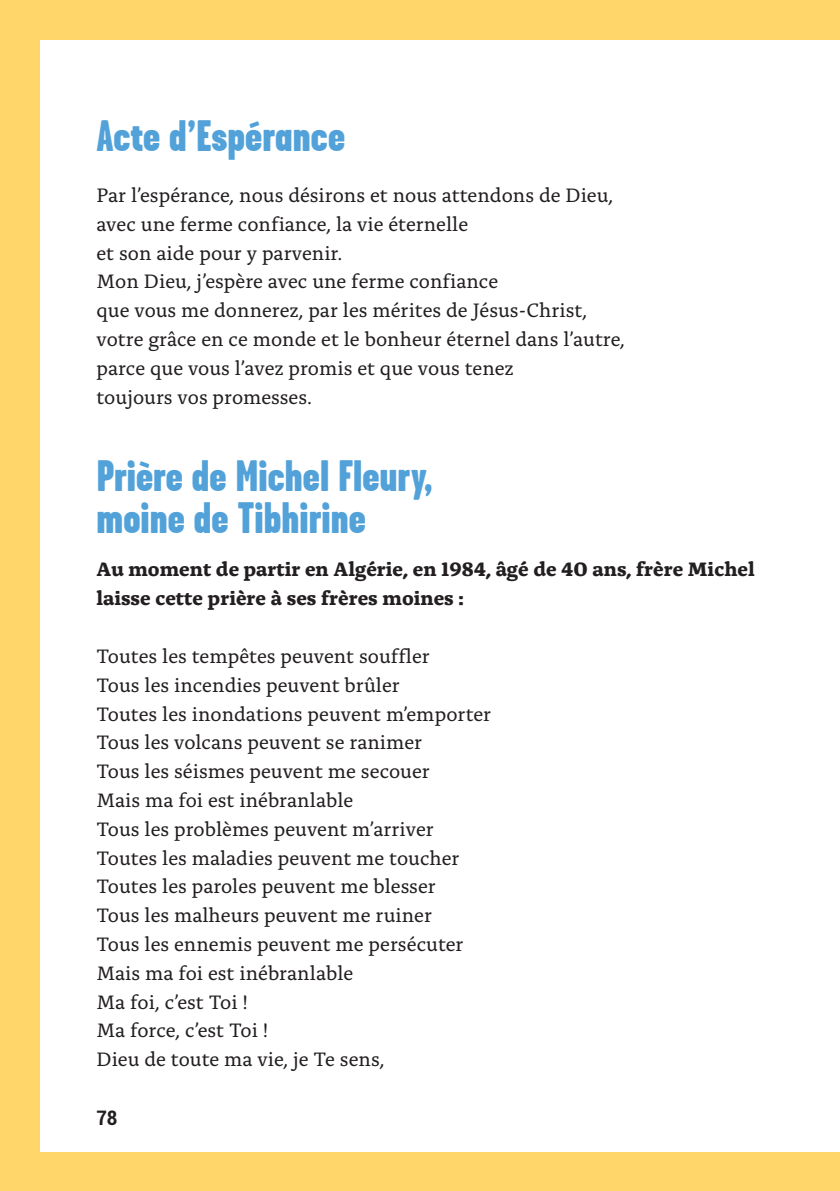
<style>
.page{position:relative;width:840px;height:1191px;background:#fff}
.page>*{position:absolute;margin:0;border:0;box-sizing:border-box;transform-origin:0 0}
.Intertitre_N1{font:900 44px/42px "Garage Gothic";color:#52a2d9}
.texte_courant_sans_espace_après{font:20.4px "Alda OTCEV";color:#231f20}
.texte_courant_sans_espace_après-2{font:700 20.4px/28.8px "Alda OTCEV";color:#231f20}
.t1{font:700 condensed 20px "Roboto";color:#231f20}
</style>
<div class="page">
<div style="left:0;top:0;width:839px;height:40px;background:#fed669"></div>
<div style="left:0;top:1152px;width:839px;height:39px;background:#fed669"></div>
<div style="left:0;top:0;width:40px;height:1191px;background:#fed669"></div>
<p class="Intertitre_N1" style="left:96px;top:114px;width:250px">Acte d’Espérance</p>
<p class="texte_courant_sans_espace_après" style="left:96px;top:180px;width:518px">Par l’espérance, nous désirons et nous attendons de Dieu,</p>
<p class="texte_courant_sans_espace_après" style="left:96px;top:209px;width:373px">avec une ferme confiance, la vie éternelle</p>
<p class="texte_courant_sans_espace_après" style="left:96px;top:238px;width:247px">et son aide pour y parvenir.</p>
<p class="texte_courant_sans_espace_après" style="left:96px;top:266px;width:403px">Mon Dieu, j’espère avec une ferme confiance</p>
<p class="texte_courant_sans_espace_après" style="left:96px;top:295px;width:492px">que vous me donnerez, par les mérites de Jésus-Christ,</p>
<p class="texte_courant_sans_espace_après" style="left:96px;top:324px;width:529px">votre grâce en ce monde et le bonheur éternel dans l’autre,</p>
<p class="texte_courant_sans_espace_après" style="left:96px;top:353px;width:418px">parce que vous l’avez promis et que vous tenez</p>
<p class="texte_courant_sans_espace_après" style="left:96px;top:382px;width:217px">toujours vos promesses.</p>
<p class="Intertitre_N1" style="left:96px;top:454px;width:337px">Prière de Michel Fleury, moine de Tibhirine</p>
<p class="texte_courant_sans_espace_après-2" style="left:96px;top:553px;width:659px">Au moment de partir en Algérie, en 1984, âgé de 40 ans, frère Michel laisse cette prière à ses frères moines :</p>
<p class="texte_courant_sans_espace_après" style="left:96px;top:641px;width:335px">Toutes les tempêtes peuvent souffler</p>
<p class="texte_courant_sans_espace_après" style="left:96px;top:670px;width:305px">Tous les incendies peuvent brûler</p>
<p class="texte_courant_sans_espace_après" style="left:96px;top:698px;width:396px">Toutes les inondations peuvent m’emporter</p>
<p class="texte_courant_sans_espace_après" style="left:96px;top:727px;width:327px">Tous les volcans peuvent se ranimer</p>
<p class="texte_courant_sans_espace_après" style="left:96px;top:756px;width:335px">Tous les séismes peuvent me secouer</p>
<p class="texte_courant_sans_espace_après" style="left:96px;top:785px;width:258px">Mais ma foi est inébranlable</p>
<p class="texte_courant_sans_espace_après" style="left:96px;top:814px;width:339px">Tous les problèmes peuvent m’arriver</p>
<p class="texte_courant_sans_espace_après" style="left:96px;top:842px;width:364px">Toutes les maladies peuvent me toucher</p>
<p class="texte_courant_sans_espace_après" style="left:96px;top:871px;width:341px">Toutes les paroles peuvent me blesser</p>
<p class="texte_courant_sans_espace_après" style="left:96px;top:900px;width:337px">Tous les malheurs peuvent me ruiner</p>
<p class="texte_courant_sans_espace_après" style="left:96px;top:929px;width:368px">Tous les ennemis peuvent me persécuter</p>
<p class="texte_courant_sans_espace_après" style="left:96px;top:958px;width:258px">Mais ma foi est inébranlable</p>
<p class="texte_courant_sans_espace_après" style="left:96px;top:986px;width:153px">Ma foi, c’est Toi !</p>
<p class="texte_courant_sans_espace_après" style="left:96px;top:1015px;width:173px">Ma force, c’est Toi !</p>
<p class="texte_courant_sans_espace_après" style="left:96px;top:1044px;width:289px">Dieu de toute ma vie, je Te sens,</p>
<p class="t1" style="left:96px;top:1104px;width:23px">78</p>
</div>
